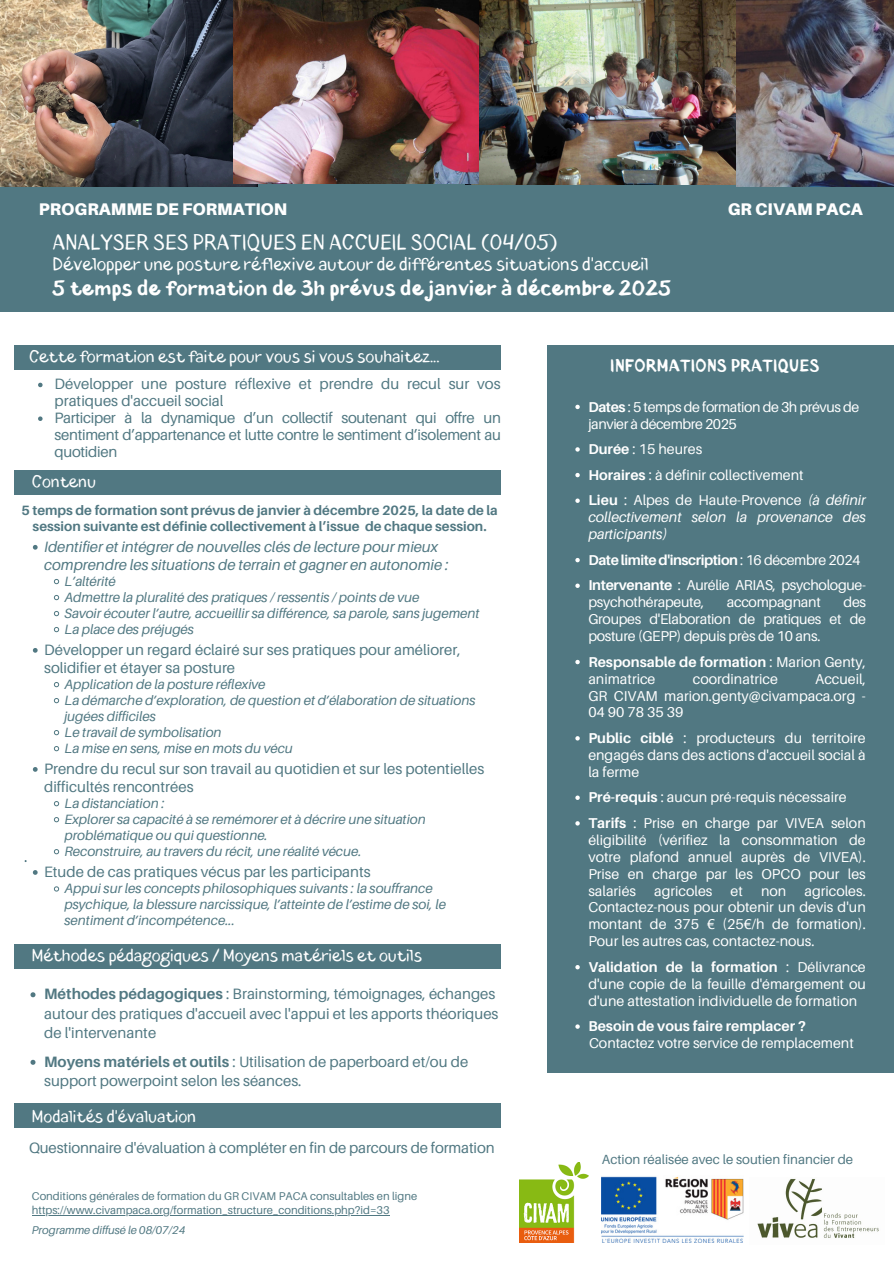
<style>
.page{position:relative;width:894px;height:1264px;background:#fff}
.page>*{position:absolute;margin:0;border:0;box-sizing:border-box;transform-origin:0 0}
.t1{font:700 21px "Blushes";color:#fff}
.t2{font:21px "Blushes";color:#fff}
.t3{font:18px "Blushes";color:#fff}
.t4{font:16.8px "Blushes";color:#fff}
.t5{font:900 16.8px "Aileron";color:#fff}
.t6{font:700 16.8px "Blushes";color:#fff}
.t7{font:15px/16.8px "Aileron";color:#517882}
.t8{font:italic 15px/17.7px "Aileron";color:#517882}
.t9{font:14.25px/16.8px "Aileron";color:#fff;text-align:justify}
.t10{font:italic 14.25px/16.8px "Aileron";color:#fff;text-align:justify}
.t11{font:14.25px/16.8px "Aileron";letter-spacing:-.02em;color:#fff}
.t12{font:14.25px/16.8px "Aileron";letter-spacing:-.03em;color:#fff}
.t13{font:700 14.25px "Aileron";letter-spacing:-.03em;color:#fff}
.t14{font:700 14.25px "Aileron";color:#fff}
.t15{font:italic 13.5px/16px "Aileron";color:#517882}
.t16{font:700 13.5px/16px "Aileron";color:#517882;text-align:center}
.t17{font:13.2px "Aileron";color:#517882}
.t18{font:11.25px "Aileron";color:#517882}
.t19{font:italic 11.25px "Aileron";color:#517882}
.s1{font-weight:700}
.s2{font-weight:700;font-style:normal}
.s3{font-style:normal}
.s4{font-weight:400}
</style>
<div class="page">
<div style="left:14px;top:345px;width:486px;height:25px;background:#517882"></div>
<div style="left:547px;top:345px;width:346px;height:727px;background:#517882"></div>
<div style="left:14px;top:470px;width:486px;height:25px;background:#517882"></div>
<img style="left:757px;top:1178px;width:122px;height:60px">
<img style="left:519px;top:1162px;width:69px;height:80px">
<img style="left:601px;top:1176px;width:142px;height:66px">
<div style="left:0;top:126px;width:893px;height:186px;background:#517882"></div>
<div style="left:14px;top:944px;width:486px;height:24px;background:#517882"></div>
<div style="left:14px;top:1102px;width:486px;height:25px;background:#517882"></div>
<img style="left:0;top:0;width:257px;height:186px">
<img style="left:465px;top:0;width:271px;height:184px">
<img style="left:233px;top:0;width:245px;height:183px">
<img style="left:736px;top:0;width:157px;height:186px">
<hr style="left:32px;top:1215px;width:357px;height:1px;background:#517882">
<svg style="left:575px;top:405px;width:4px;height:4px"></svg>
<svg style="left:575px;top:447px;width:4px;height:4px"></svg>
<svg style="left:575px;top:473px;width:4px;height:4px"></svg>
<svg style="left:575px;top:498px;width:4px;height:5px"></svg>
<svg style="left:575px;top:558px;width:4px;height:4px"></svg>
<svg style="left:575px;top:583px;width:4px;height:5px"></svg>
<svg style="left:575px;top:660px;width:4px;height:4px"></svg>
<svg style="left:575px;top:736px;width:4px;height:4px"></svg>
<svg style="left:575px;top:795px;width:4px;height:5px"></svg>
<svg style="left:575px;top:821px;width:4px;height:4px"></svg>
<svg style="left:575px;top:965px;width:4px;height:4px"></svg>
<svg style="left:575px;top:1024px;width:4px;height:4px"></svg>
<svg style="left:38px;top:383px;width:5px;height:4px"></svg>
<svg style="left:38px;top:416px;width:5px;height:5px"></svg>
<svg style="left:33px;top:545px;width:5px;height:4px"></svg>
<svg style="left:54px;top:579px;width:5px;height:5px"></svg>
<svg style="left:54px;top:595px;width:5px;height:5px"></svg>
<svg style="left:54px;top:611px;width:5px;height:5px"></svg>
<svg style="left:54px;top:627px;width:5px;height:5px"></svg>
<svg style="left:33px;top:648px;width:5px;height:4px"></svg>
<svg style="left:54px;top:682px;width:5px;height:5px"></svg>
<svg style="left:54px;top:698px;width:5px;height:5px"></svg>
<svg style="left:54px;top:730px;width:5px;height:5px"></svg>
<svg style="left:54px;top:746px;width:5px;height:5px"></svg>
<svg style="left:33px;top:767px;width:5px;height:4px"></svg>
<svg style="left:54px;top:801px;width:5px;height:5px"></svg>
<svg style="left:54px;top:817px;width:5px;height:5px"></svg>
<svg style="left:54px;top:849px;width:5px;height:5px"></svg>
<svg style="left:33px;top:870px;width:5px;height:4px"></svg>
<svg style="left:54px;top:886px;width:5px;height:5px"></svg>
<svg style="left:30px;top:992px;width:5px;height:5px"></svg>
<svg style="left:30px;top:1059px;width:5px;height:5px"></svg>
<p class="t5" style="left:39px;top:198px;width:250px">PROGRAMME DE FORMATION</p>
<p class="t2" style="left:53px;top:227px;width:506px">ANALYSER SES PRATIQUES EN ACCUEIL SOCIAL (04/05)</p>
<p class="t3" style="left:53px;top:252px;width:597px">Développer une posture réflexive autour de différentes situations d'accueil</p>
<p class="t1" style="left:53px;top:273px;width:619px">5 temps de formation de 3h prévus de janvier à décembre 2025</p>
<h2 class="t5" style="left:727px;top:198px;width:136px">GR CIVAM PACA</h2>
<h2 class="t4" style="left:29px;top:345px;width:412px">Cette formation est faite pour vous si vous souhaitez...</h2>
<p class="t7" style="left:55px;top:375px;width:447px">Développer une posture réflexive et prendre du recul sur vos pratiques d'accueil social</p>
<h2 class="t7" style="left:55px;top:409px;width:448px;text-align:justify">Participer à la dynamique d’un collectif soutenant qui offre un sentiment d’appartenance et lutte contre le sentiment d’isolement au quotidien</h2>
<p class="t4" style="left:32px;top:470px;width:66px">Contenu</p>
<h3 class="t16" style="left:21px;top:502px;width:478px">5 temps de formation sont prévus de janvier à décembre 2025, la date de la session suivante est définie collectivement à l’issue de chaque session.</h3>
<p class="t8" style="left:44px;top:537px;width:406px">Identifier et intégrer de nouvelles clés de lecture pour mieux comprendre les situations de terrain et gagner en autonomie :</p>
<p class="t15" style="left:65px;top:573px;width:53px">L’altérité</p>
<p class="t15" style="left:65px;top:589px;width:356px">Admettre la pluralité des pratiques / ressentis / points de vue</p>
<h1 class="t15" style="left:65px;top:605px;width:416px">Savoir écouter l’autre, accueillir sa différence, sa parole, sans jugement</h1>
<p class="t15" style="left:65px;top:621px;width:131px">La place des préjugés</p>
<p class="t7" style="left:44px;top:640px;width:418px;line-height:17.7px">Développer un regard éclairé sur ses pratiques pour améliorer, solidifier et étayer sa posture</p>
<p class="t15" style="left:65px;top:676px;width:202px">Application de la posture réflexive</p>
<p class="t15" style="left:65px;top:692px;width:412px">La démarche d’exploration, de question et d’élaboration de situations jugées difficiles</p>
<p class="t15" style="left:65px;top:724px;width:158px">Le travail de symbolisation</p>
<p class="t15" style="left:65px;top:740px;width:230px">La mise en sens, mise en mots du vécu</p>
<p class="t7" style="left:44px;top:759px;width:441px;line-height:17.7px">Prendre du recul sur son travail au quotidien et sur les potentielles difficultés rencontrées</p>
<p class="t15" style="left:65px;top:795px;width:101px">La distanciation :</p>
<p class="t15" style="left:65px;top:811px;width:362px">Explorer sa capacité à se remémorer et à décrire une situation problématique ou qui questionne.</p>
<p class="t15" style="left:65px;top:843px;width:298px">Reconstruire, au travers du récit, une réalité vécue.</p>
<p class="t7" style="left:44px;top:863px;width:328px">Etude de cas pratiques vécus par les participants</p>
<p class="t15" style="left:65px;top:880px;width:383px">Appui sur les concepts philosophiques suivants : la souffrance psychique, la blessure narcissique, l’atteinte de l’estime de soi, le sentiment d’incompétence...</p>
<h2 class="t4" style="left:32px;top:943px;width:392px">Méthodes pédagogiques / Moyens matériels et outils</h2>
<h3 class="t7" style="left:44px;top:983px;width:455px;line-height:19.4px"><span class="s1">Méthodes pédagogiques</span> : Brainstorming, témoignages, échanges autour des pratiques d'accueil avec l'appui et les apports théoriques de l'intervenante</h3>
<p class="t7" style="left:44px;top:1051px;width:425px;line-height:19.4px"><span class="s1">Moyens matériels et outils</span> : Utilisation de paperboard et/ou de support powerpoint selon les séances.</p>
<p class="t4" style="left:32px;top:1104px;width:166px">Modalités d'évaluation</p>
<p class="t7" style="left:29px;top:1138px;width:467px">Questionnaire d'évaluation à compléter en fin de parcours de formation</p>
<p class="t18" style="left:32px;top:1189px;width:387px">Conditions générales de formation du GR CIVAM PACA consultables en ligne</p>
<h2 class="t18" style="left:32px;top:1203px;width:359px">https://www.civampaca.org/formation_structure_conditions.php?id=33</h2>
<p class="t19" style="left:32px;top:1222px;width:155px">Programme diffusé le 08/07/24</p>
<h4 class="t6" style="left:610px;top:354px;width:211px">INFORMATIONS PRATIQUES</h4>
<p class="t12" style="left:588px;top:398px;width:272px"><span class="s1">Dates</span> : 5 temps de formation de 3h prévus de janvier à décembre 2025</p>
<p class="t9" style="left:588px;top:440px;width:115px"><span class="s1">Durée</span> : 15 heures</p>
<p class="t9" style="left:588px;top:466px;width:217px"><span class="s1">Horaires</span> : à définir collectivement</p>
<p class="t10" style="left:588px;top:491px;width:279px"><span class="s2">Lieu</span> <span class="s3">: Alpes de Haute-Provence</span> (à définir collectivement selon la provenance des participants)</p>
<p class="t13" style="left:588px;top:551px;width:273px">Date limite d'inscription <span class="s4">: 16 décembre 2024</span></p>
<p class="t11" style="left:588px;top:576px;width:279px"><span class="s1">Intervenante</span> : Aurélie ARIAS, psychologue&shy;psychothérapeute,</p>
<p class="t9" style="left:588px;top:593px;width:279px;text-indent:255px">des Groupes d'Elaboration de pratiques et de posture (GEPP) depuis près de 10 ans.</p>
<p class="t9" style="left:588px;top:653px;width:279px"><span class="s1">Responsable de formation</span> : Marion Genty, animatrice</p>
<p class="t11" style="left:726px;top:593px;width:95px">accompagnant</p>
<p class="t9" style="left:588px;top:670px;width:279px;text-indent:227px">Accueil, GR CIVAM marion.genty@civampaca.org - 04 90 78 35 39</p>
<p class="t9" style="left:588px;top:729px;width:279px"><span class="s1">Public ciblé</span> : producteurs du territoire engagés dans des actions d'accueil social à la ferme</p>
<p class="t9" style="left:588px;top:788px;width:260px"><span class="s1">Pré-requis</span> : aucun pré-requis nécessaire</p>
<p class="t9" style="left:588px;top:814px;width:279px"><span class="s1">Tarifs</span> : Prise en charge par VIVEA selon éligibilité (vérifiez la consommation de votre plafond annuel auprès de VIVEA).<br>Prise en charge par les OPCO pour les salariés</p>
<p class="t9" style="left:692px;top:670px;width:87px">coordinatrice</p>
<p class="t9" style="left:588px;top:881px;width:279px;text-indent:216px">agricoles.<br>Contactez-nous pour obtenir un devis d'un montant de 375 € (25€/h de formation).<br>Pour les autres cas, contactez-nous.</p>
<p class="t9" style="left:588px;top:958px;width:279px"><span class="s1">Validation de la formation</span> : Délivrance d'une copie de la feuille d'émargement ou d'une attestation individuelle de formation</p>
<p class="t14" style="left:588px;top:1017px;width:219px">Besoin de vous faire remplacer ?</p>
<p class="t9" style="left:589px;top:1034px;width:266px">Contactez votre service de remplacement</p>
<p class="t9" style="left:654px;top:881px;width:60px">agricoles</p>
<p class="t9" style="left:730px;top:881px;width:14px">et</p>
<p class="t9" style="left:760px;top:881px;width:27px">non</p>
<p class="t17" style="left:601px;top:1151px;width:253px">Action réalisée avec le soutien financier de</p>
</div>
